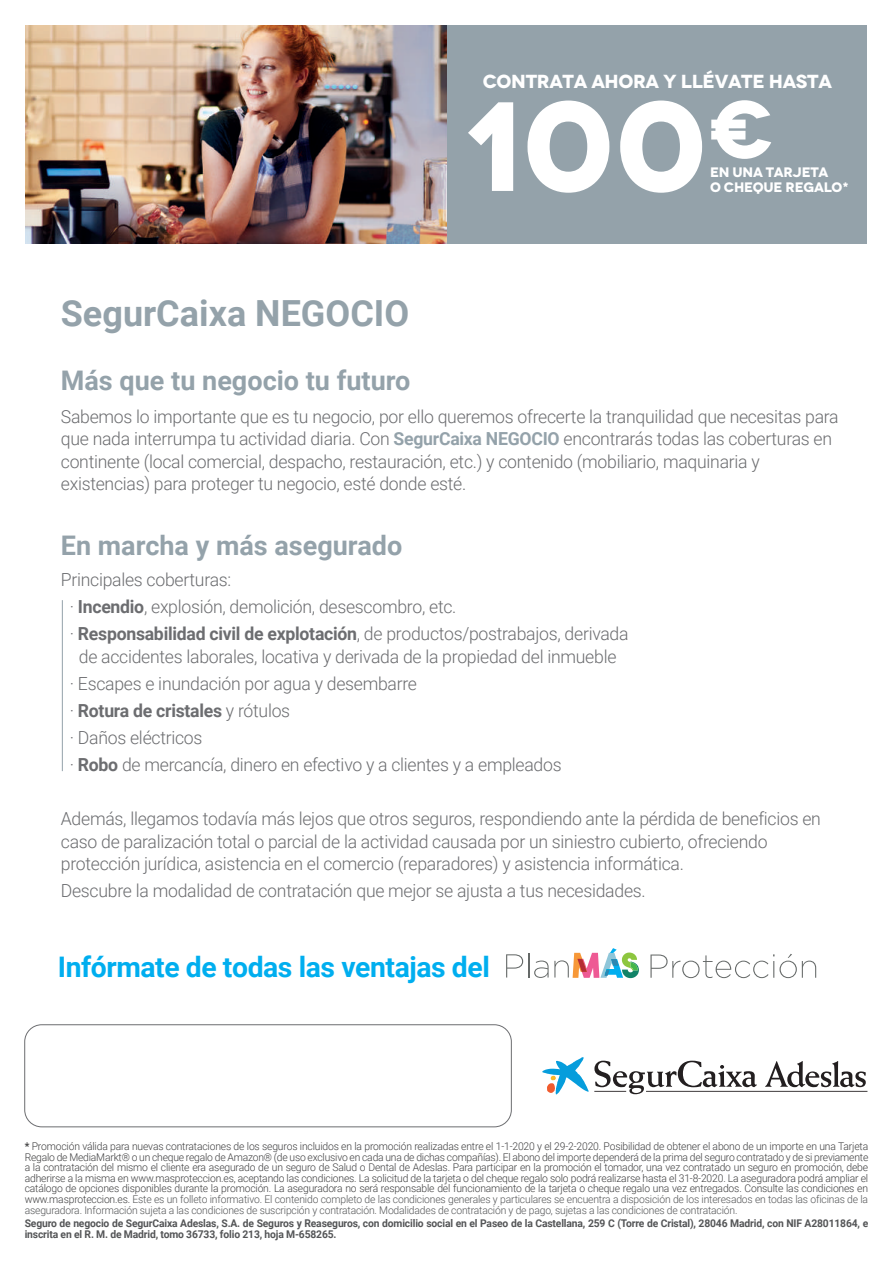
<style>
.page{position:relative;width:893px;height:1263px;background:#fff}
.page>*{position:absolute;margin:0;border:0;box-sizing:border-box;transform-origin:0 0}
.t1{font:700 36px "Roboto";color:#94a2aa}
.t2{font:700 28.35px "Roboto";letter-spacing:-.015em;color:#00aeef}
.t3{font:700 27px "Roboto";color:#94a2aa}
.t4{font:700 18.9px "Novecentowide";letter-spacing:-.02em;color:#fff}
.t5{font:300 18px/27px "Roboto";letter-spacing:-.015em;color:#6c6d70}
.t6{font:700 13.8px/15.5px "Novecentowide";letter-spacing:-.02em;color:#fff}
.t7{font:300 10.65px/10.6px "Roboto";letter-spacing:-.015em;color:#3e3e3f;text-align:justify}
.t8{font:700 10.65px/10.6px "Roboto";letter-spacing:-.015em;color:#545557}
.s1{font-weight:700;color:#94a2aa}
.s2{font-weight:700}
.s3{color:#545557}
</style>
<div class="page">
<div style="left:446px;top:26px;width:421px;height:218px;background:#94a2aa"></div>
<img style="left:26px;top:26px;width:420px;height:218px">
<svg style="left:711px;top:100px;width:60px;height:59px"></svg>
<svg style="left:468px;top:102px;width:45px;height:89px"></svg>
<svg style="left:527px;top:101px;width:82px;height:92px"></svg>
<svg style="left:620px;top:101px;width:82px;height:92px"></svg>
<svg style="left:542px;top:1057px;width:325px;height:37px"></svg>
<div style="left:24px;top:1024px;width:488px;height:103px;border:1px solid #6c6d70;border-radius:17px"></div>
<hr style="left:62px;top:600px;width:1px;height:171px;background:#94a2aa">
<svg style="left:506px;top:948px;width:133px;height:30px"></svg>
<svg style="left:650px;top:954px;width:166px;height:24px"></svg>
<h3 class="t4" style="left:483px;top:69px;width:351px">CONTRATA AHORA Y LLÉVATE HASTA</h3>
<h1 class="t1" style="left:61px;top:288px;width:350px">SegurCaixa NEGOCIO</h1>
<p class="t6" style="left:710px;top:164px;width:141px">EN UNA TARJETA<br>O CHEQUE REGALO*</p>
<h3 class="t3" style="left:61px;top:361px;width:351px">Más que tu negocio tu futuro</h3>
<p class="t5" style="left:61px;top:404px;width:779px;line-height:22.5px">Sabemos lo importante que es tu negocio, por ello queremos ofrecerte la tranquilidad que necesitas para que nada interrumpa tu actividad diaria. Con <span class="s1">SegurCaixa NEGOCIO</span> encontrarás todas las coberturas en continente (local comercial, despacho, restauración, etc.) y contenido (mobiliario, maquinaria y existencias) para proteger tu negocio, esté donde esté.</p>
<h3 class="t3" style="left:61px;top:526px;width:343px">En marcha y más asegurado</h3>
<h3 class="t5" style="left:70px;top:566px;width:560px;text-indent:-9px">Principales coberturas:<br>· <span class="s2">Incendio</span>, explosión, demolición, desescombro, etc.<br>· <span class="s2">Responsabilidad civil de explotación</span>, de productos/postrabajos, derivada</h3>
<h3 class="t5" style="left:70px;top:642px;width:548px;text-indent:9px">de accidentes laborales, locativa y derivada de la propiedad del inmueble · Escapes e inundación por agua y desembarre<br>· <span class="s2">Rotura de cristales</span> y rótulos<br>· Daños eléctricos<br>· <span class="s2">Robo</span> de mercancía, dinero en efectivo y a clientes y a empleados</h3>
<p class="t5" style="left:61px;top:807px;width:762px;line-height:22.5px">Además, llegamos todavía más lejos que otros seguros, respondiendo ante la pérdida de beneficios en caso de paralización total o parcial de la actividad causada por un siniestro cubierto, ofreciendo protección jurídica, asistencia en el comercio (reparadores) y asistencia informática.</p>
<h3 class="t5" style="left:61px;top:876px;width:586px">Descubre la modalidad de contratación que mejor se ajusta a tus necesidades.</h3>
<h2 class="t2" style="left:58px;top:947px;width:433px">Infórmate de todas las ventajas del</h2>
<p class="t7" style="left:25px;top:1140px;width:845px"><span class="s2">*</span> Promoción válida para nuevas contrataciones de los seguros incluidos en la promoción realizadas entre el 1-1-2020 y el 29-2-2020. Posibilidad de obtener el abono de un importe en una Tarjeta Regalo de MediaMarkt® o un cheque regalo de Amazon® (de uso exclusivo en cada una de dichas compañías). El abono del importe dependerá de la prima del seguro contratado y de si previamente a la contratación del mismo el cliente era asegurado de un seguro de Salud o Dental de Adeslas. Para participar en la promoción el tomador, una vez contratado un seguro en promoción, debe adherirse a la misma en www.masproteccion.es, aceptando las condiciones. La solicitud de la tarjeta o del cheque regalo solo podrá realizarse hasta el 31-8-2020. La aseguradora podrá ampliar el catálogo de opciones disponibles durante la promoción. La aseguradora no será responsable del funcionamiento de la tarjeta o cheque regalo una vez entregados. Consulte las condiciones en www.masproteccion.es. <span class="s3">Este es un folleto informativo. El contenido completo de las condiciones generales y particulares se encuentra a disposición de los interesados en todas las oficinas de la aseguradora. Información sujeta a las condiciones de suscripción y contratación. Modalidades de contratación y de pago, sujetas a las condiciones de contratación.</span></p>
<p class="t8" style="left:25px;top:1218px;width:845px">Seguro de negocio de SegurCaixa Adeslas, S.A. de Seguros y Reaseguros, con domicilio social en el Paseo de la Castellana, 259 C (Torre de Cristal), 28046 Madrid, con NIF A28011864, e inscrita en el R. M. de Madrid, tomo 36733, folio 213, hoja M-658265.</p>
</div>
